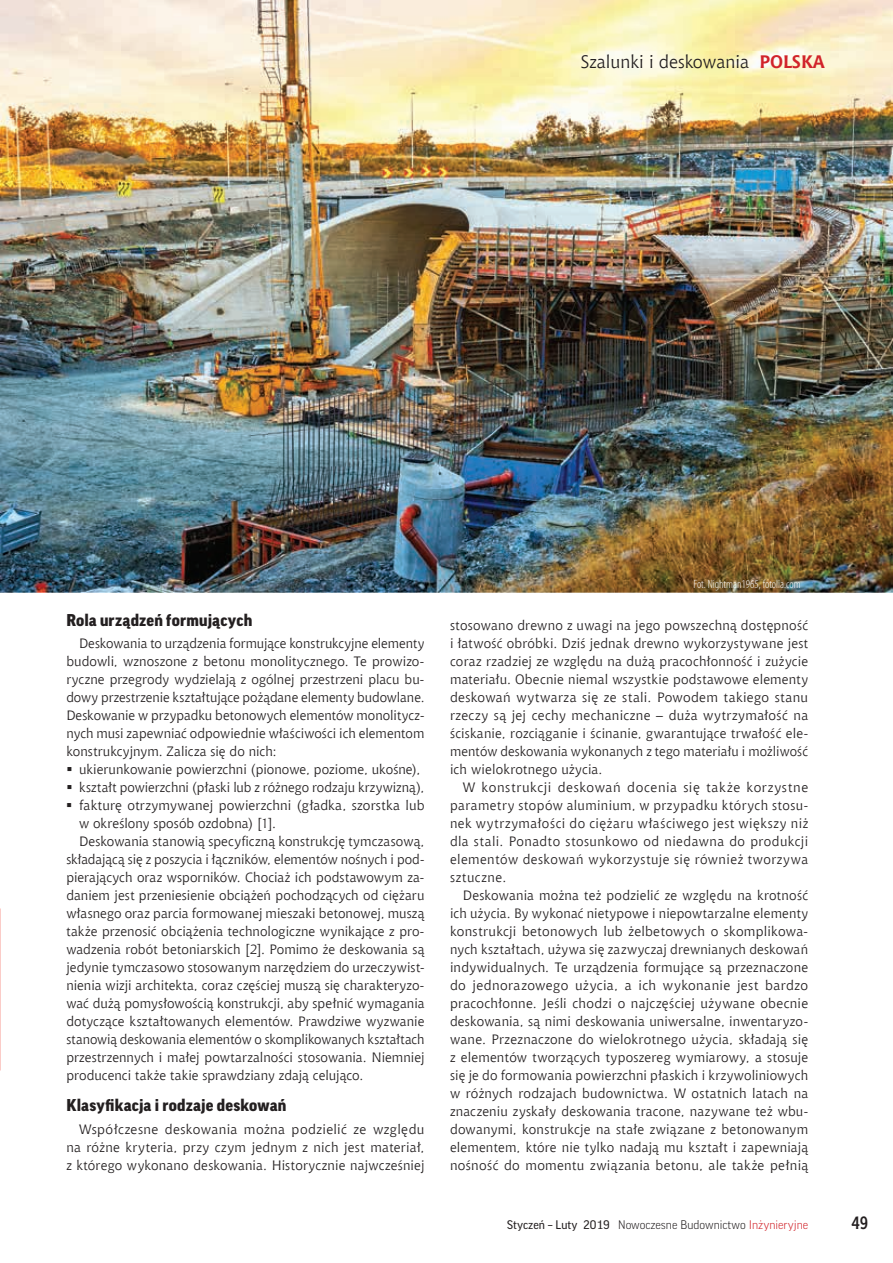
<style>
.page{position:relative;width:893px;height:1263px;background:#fff}
.page>*{position:absolute;margin:0;border:0;box-sizing:border-box;transform-origin:0 0}
.t1{font:18px "Chianti EU";color:#231f20}
.t2{font:700 18px "Aerton Cnd EFN";color:#231f20}
.t3{font:900 16.5px "Good Pro";letter-spacing:.01em;color:#231f20}
.t4{font:13.5px/18px "Chianti EU";letter-spacing:.005em;color:#231f20;text-align:justify}
.t5{font:300 12px "Good Pro";color:#231f20}
.t6{font:300 condensed 12px "Myriad Pro";color:#fff}
.s1{font-weight:700;color:#d1232a}
.s2{font-weight:400}
.s3{color:#d1232a}
</style>
<div class="page">
<img style="left:0;top:0;width:893px;height:593px">
<h1 class="t1" style="left:581px;top:51px;width:245px">Szalunki i deskowania <span class="s1">POLSKA</span></h1>
<p class="t3" style="left:66px;top:610px;width:188px">Rola urządzeń formujących</p>
<p class="t4" style="left:66px;top:634px;width:360px;text-indent:13px">Deskowania to urządzenia formujące konstrukcyjne elementy budowli, wznoszone z betonu monolitycznego. Te prowizo&shy;ryczne przegrody wydzielają z ogólnej przestrzeni placu bu&shy;dowy przestrzenie kształtujące pożądane elementy budowlane.<br>Deskowanie w przypadku betonowych elementów monolitycz&shy;nych musi zapewniać odpowiednie właściwości ich elementom konstrukcyjnym. Zalicza się do nich:</p>
<p class="t4" style="left:79px;top:760px;width:343px">ukierunkowanie powierzchni (pionowe, poziome, ukośne),</p>
<p class="t4" style="left:79px;top:778px;width:347px">kształt powierzchni (płaski lub z różnego rodzaju krzywizną),</p>
<p class="t4" style="left:79px;top:796px;width:347px">fakturę otrzymywanej powierzchni (gładka, szorstka lub</p>
<p class="t4" style="left:79px;top:814px;width:199px">w określony sposób ozdobna) [1].</p>
<p class="t4" style="left:79px;top:832px;width:347px">Deskowania stanowią specyficzną konstrukcję tymczasową,</p>
<p class="t4" style="left:66px;top:850px;width:360px">składającą się z poszycia i łączników, elementów nośnych i pod-</p>
<p class="t4" style="left:66px;top:868px;width:360px">pierających oraz wsporników. Chociaż ich podstawowym za-</p>
<p class="t4" style="left:66px;top:886px;width:360px">daniem jest przeniesienie obciążeń pochodzących od ciężaru</p>
<p class="t4" style="left:66px;top:904px;width:360px">własnego oraz parcia formowanej mieszaki betonowej, muszą</p>
<p class="t4" style="left:66px;top:922px;width:360px">także przenosić obciążenia technologiczne wynikające z pro-</p>
<p class="t4" style="left:66px;top:940px;width:360px">wadzenia robót betoniarskich [2]. Pomimo że deskowania są</p>
<p class="t4" style="left:66px;top:958px;width:360px">jedynie tymczasowo stosowanym narzędziem do urzeczywist-</p>
<p class="t4" style="left:66px;top:976px;width:360px">nienia wizji architekta, coraz częściej muszą się charakteryzo-</p>
<p class="t4" style="left:66px;top:994px;width:360px">wać dużą pomysłowością konstrukcji, aby spełnić wymagania</p>
<p class="t4" style="left:66px;top:1012px;width:360px">dotyczące kształtowanych elementów. Prawdziwe wyzwanie</p>
<p class="t4" style="left:66px;top:1030px;width:360px">stanowią deskowania elementów o skomplikowanych kształtach</p>
<p class="t4" style="left:66px;top:1048px;width:360px">przestrzennych i małej powtarzalności stosowania. Niemniej</p>
<p class="t4" style="left:66px;top:1066px;width:299px">producenci także takie sprawdziany zdają celująco.</p>
<p class="t3" style="left:66px;top:1096px;width:222px">Klasyfikacja i rodzaje deskowań</p>
<p class="t4" style="left:66px;top:1120px;width:360px;text-indent:13px">Współczesne deskowania można podzielić ze względu na różne kryteria, przy czym jednym z nich jest materiał, z którego wykonano deskowania. Historycznie najwcześniej</p>
<p class="t6" style="left:693px;top:577px;width:109px">Fot. Nightman1965, fotolia.com</p>
<p class="t4" style="left:450px;top:616px;width:360px">stosowano drewno z uwagi na jego powszechną dostępność i łatwość obróbki. Dziś jednak drewno wykorzystywane jest coraz rzadziej ze względu na dużą pracochłonność i zużycie materiału. Obecnie niemal wszystkie podstawowe elementy deskowań wytwarza się ze stali. Powodem takiego stanu rzeczy są jej cechy mechaniczne – duża wytrzymałość na ściskanie, rozciąganie i ścinanie, gwarantujące trwałość ele&shy;mentów deskowania wykonanych z tego materiału i możliwość ich wielokrotnego użycia.</p>
<p class="t4" style="left:450px;top:778px;width:360px;text-indent:13px">W konstrukcji deskowań docenia się także korzystne parametry stopów aluminium, w przypadku których stosu&shy;nek wytrzymałości do ciężaru właściwego jest większy niż dla stali. Ponadto stosunkowo od niedawna do produkcji elementów deskowań wykorzystuje się również tworzywa sztuczne.</p>
<p class="t4" style="left:450px;top:886px;width:360px;text-indent:13px">Deskowania można też podzielić ze względu na krotność ich użycia. By wykonać nietypowe i niepowtarzalne elementy konstrukcji betonowych lub żelbetowych o skomplikowa&shy;nych kształtach, używa się zazwyczaj drewnianych deskowań indywidualnych. Te urządzenia formujące są przeznaczone do jednorazowego użycia, a ich wykonanie jest bardzo pracochłonne. Jeśli chodzi o najczęściej używane obecnie deskowania, są nimi deskowania uniwersalne, inwentaryzo&shy;wane. Przeznaczone do wielokrotnego użycia, składają się z elementów tworzących typoszereg wymiarowy, a stosuje się je do formowania powierzchni płaskich i krzywoliniowych w różnych rodzajach budownictwa. W ostatnich latach na znaczeniu zyskały deskowania tracone, nazywane też wbu&shy;dowanymi, konstrukcje na stałe związane z betonowanym elementem, które nie tylko nadają mu kształt i zapewniają nośność do momentu związania betonu, ale także pełnią</p>
<p class="t5" style="left:507px;top:1218px;width:302px"><span class="s2">Styczeń – Luty 2019</span> Nowoczesne Budownictwo <span class="s3">Inżynieryjne</span></p>
<h1 class="t2" style="left:851px;top:1212px;width:18px">49</h1>
</div>
